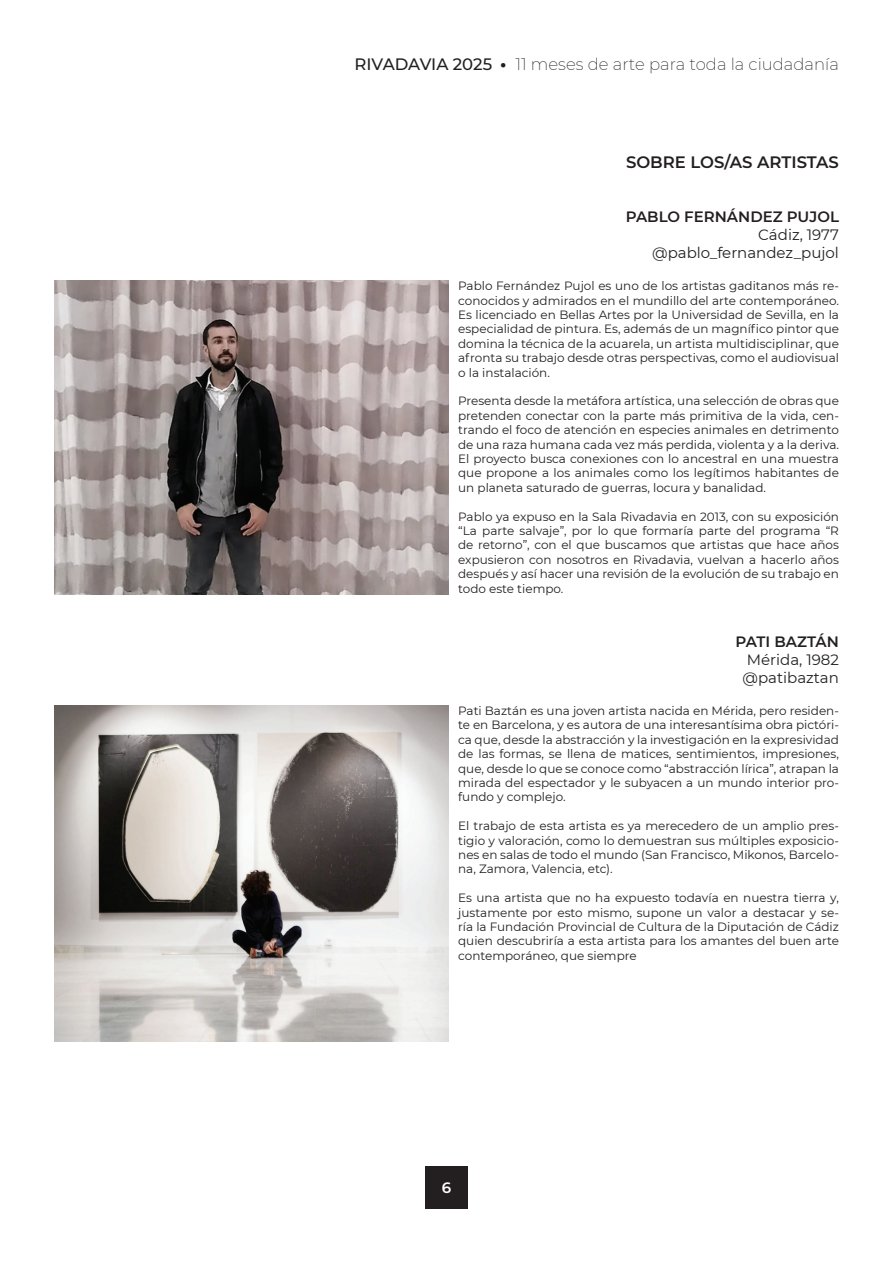
<style>
.page{position:relative;width:893px;height:1263px;background:#fff}
.page>*{position:absolute;margin:0;border:0;box-sizing:border-box;transform-origin:0 0}
.t1{font:200 16.5px "Montserrat";color:#231f20}
.t2{font:600 16.5px "Montserrat";color:#231f20}
.t3{font:15px/18px "Montserrat";color:#231f20;text-align:right}
.t4{font:600 15px "Montserrat";color:#231f20}
.t5{font:600 15px "Montserrat";color:#fff}
.t6{font:12px/14.4px "Montserrat";color:#231f20;text-align:justify}
.s1{font-weight:500}
.s2{font-weight:900}
</style>
<div class="page">
<div style="left:425px;top:1166px;width:43px;height:43px;background:#231f20"></div>
<img style="left:54px;top:281px;width:395px;height:313px">
<img style="left:54px;top:705px;width:395px;height:337px">
<h1 class="t1" style="left:355px;top:53px;width:486px"><span class="s1">RIVADAVIA 2025</span> <span class="s2">·</span> 11 meses de arte para toda la ciudadanía</h1>
<h1 class="t2" style="left:626px;top:150px;width:214px">SOBRE LOS/AS ARTISTAS</h1>
<p class="t4" style="left:626px;top:206px;width:215px">PABLO FERNÁNDEZ PUJOL</p>
<p class="t3" style="left:652px;top:225px;width:188px">Cádiz, 1977 @pablo_fernandez_pujol</p>
<p class="t6" style="left:458px;top:278px;width:382px">Pablo Fernández Pujol es uno de los artistas gaditanos más re&shy;conocidos y admirados en el mundillo del arte contemporáneo.<br>Es licenciado en Bellas Artes por la Universidad de Sevilla, en la especialidad de pintura. Es, además de un magnífico pintor que domina la técnica de la acuarela, un artista multidisciplinar, que afronta su trabajo desde otras perspectivas, como el audiovisual o la instalación.</p>
<p class="t6" style="left:458px;top:393px;width:382px">Presenta desde la metáfora artística, una selección de obras que pretenden conectar con la parte más primitiva de la vida, cen&shy;trando el foco de atención en especies animales en detrimento de una raza humana cada vez más perdida, violenta y a la deriva.<br>El proyecto busca conexiones con lo ancestral en una muestra que propone a los animales como los legítimos habitantes de un planeta saturado de guerras, locura y banalidad.</p>
<p class="t6" style="left:458px;top:509px;width:382px">Pablo ya expuso en la Sala Rivadavia en 2013, con su exposición “La parte salvaje”, por lo que formaría parte del programa “R de retorno”, con el que buscamos que artistas que hace años expusieron con nosotros en Rivadavia, vuelvan a hacerlo años después y así hacer una revisión de la evolución de su trabajo en todo este tiempo.</p>
<p class="t4" style="left:736px;top:631px;width:105px">PATI BAZTÁN</p>
<p class="t3" style="left:743px;top:650px;width:98px;text-align:left">Mérida, 1982 @patibaztan</p>
<p class="t6" style="left:458px;top:703px;width:382px">Pati Baztán es una joven artista nacida en Mérida, pero residen&shy;te en Barcelona, y es autora de una interesantísima obra pictóri&shy;ca que, desde la abstracción y la investigación en la expresividad de las formas, se llena de matices, sentimientos, impresiones, que, desde lo que se conoce como “abstracción lírica”, atrapan la mirada del espectador y le subyacen a un mundo interior pro&shy;fundo y complejo.</p>
<p class="t6" style="left:458px;top:818px;width:382px">El trabajo de esta artista es ya merecedero de un amplio pres&shy;tigio y valoración, como lo demuestran sus múltiples exposicio&shy;nes en salas de todo el mundo (San Francisco, Mikonos, Barcelo&shy;na, Zamora, Valencia, etc).</p>
<p class="t6" style="left:458px;top:890px;width:382px">Es una artista que no ha expuesto todavía en nuestra tierra y, justamente por esto mismo, supone un valor a destacar y se&shy;ría la Fundación Provincial de Cultura de la Diputación de Cádiz quien descubriría a esta artista para los amantes del buen arte contemporáneo, que siempre</p>
<p class="t5" style="left:442px;top:1177px;width:11px">6</p>
</div>
